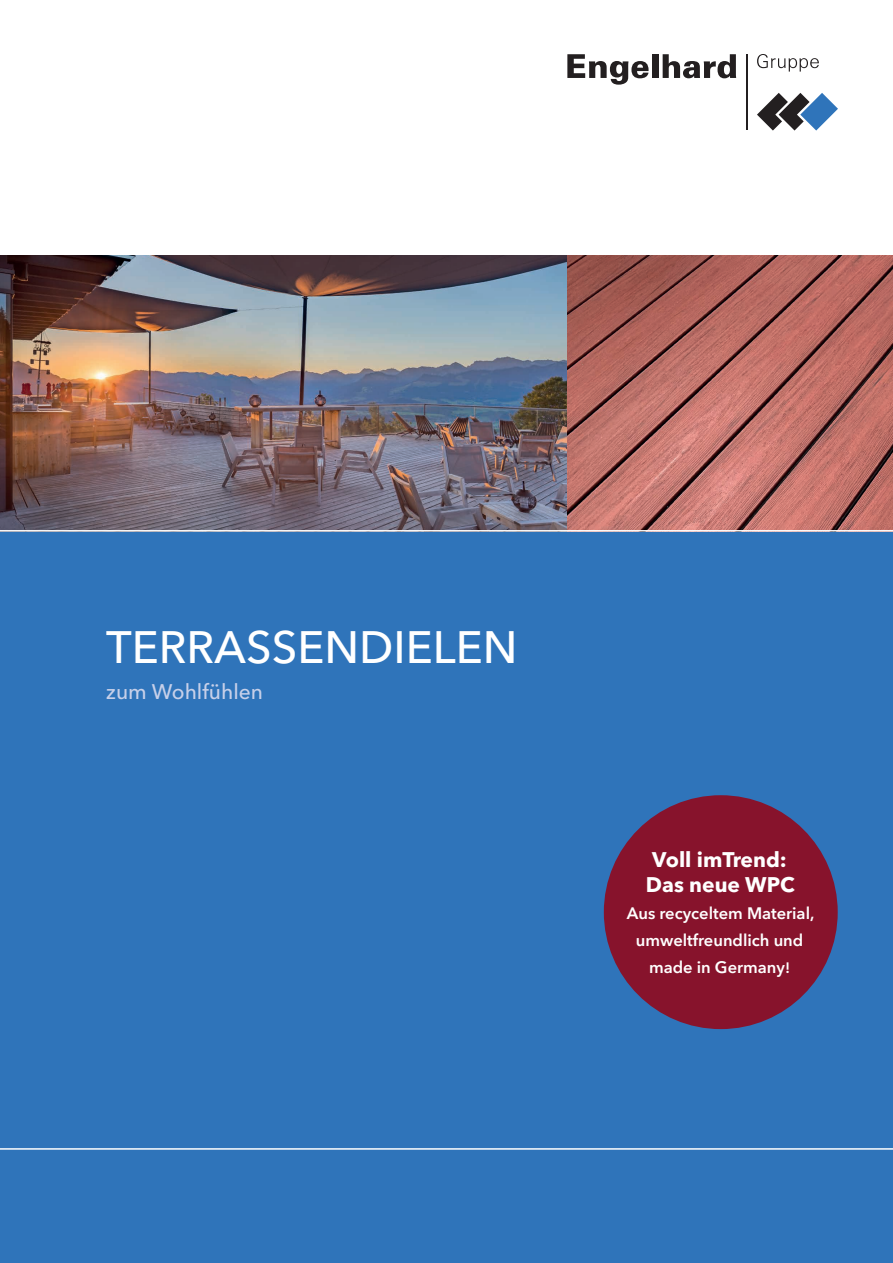
<style>
.page{position:relative;width:893px;height:1263px;background:#fff}
.page>*{position:absolute;margin:0;border:0;box-sizing:border-box;transform-origin:0 0}
.t1{font:500 45px "Avenir Next LT Pro";color:#fff}
.t2{font:700 21px/25.2px "Avenir Next LT Pro";color:#fff;text-align:center}
.t3{font:500 21px "Avenir Next LT Pro";color:#c7d0e9}
.t4{font:600 16.5px/27px "Avenir Next LT Pro";color:#fff;text-align:center}
.s1{font-size:15px}
</style>
<div class="page">
<div style="left:0;top:289px;width:893px;height:974px;background:#2f74ba"></div>
<hr style="left:0;top:1148px;width:893px;height:2px;background:#fff">
<svg style="left:567px;top:54px;width:82px;height:31px"></svg>
<div style="left:652px;top:54px;width:6px;height:24px;background:#231f20"></div>
<svg style="left:663px;top:54px;width:73px;height:24px"></svg>
<svg style="left:757px;top:54px;width:62px;height:18px"></svg>
<hr style="left:746px;top:54px;width:2px;height:76px;background:#231f20">
<svg style="left:757px;top:93px;width:81px;height:38px"></svg>
<img style="left:566px;top:255px;width:327px;height:275px">
<div style="left:604px;top:795px;width:234px;height:234px;background:#87132c;border-radius:50%"></div>
<img style="left:0;top:255px;width:566px;height:275px">
<hr style="left:0;top:530px;width:893px;height:1px;background:#fff">
<h1 class="t1" style="left:106px;top:621px;width:413px">TERRASSENDIELEN</h1>
<p class="t3" style="left:106px;top:679px;width:158px">zum Wohlfühlen</p>
<p class="t2" style="left:646px;top:847px;width:150px">Voll imTrend:<br>Das neue WPC</p>
<p class="t4" style="left:627px;top:900px;width:189px">Aus recyceltem Material, umweltfreundlich und made in Germany<span class="s1">!</span></p>
</div>
